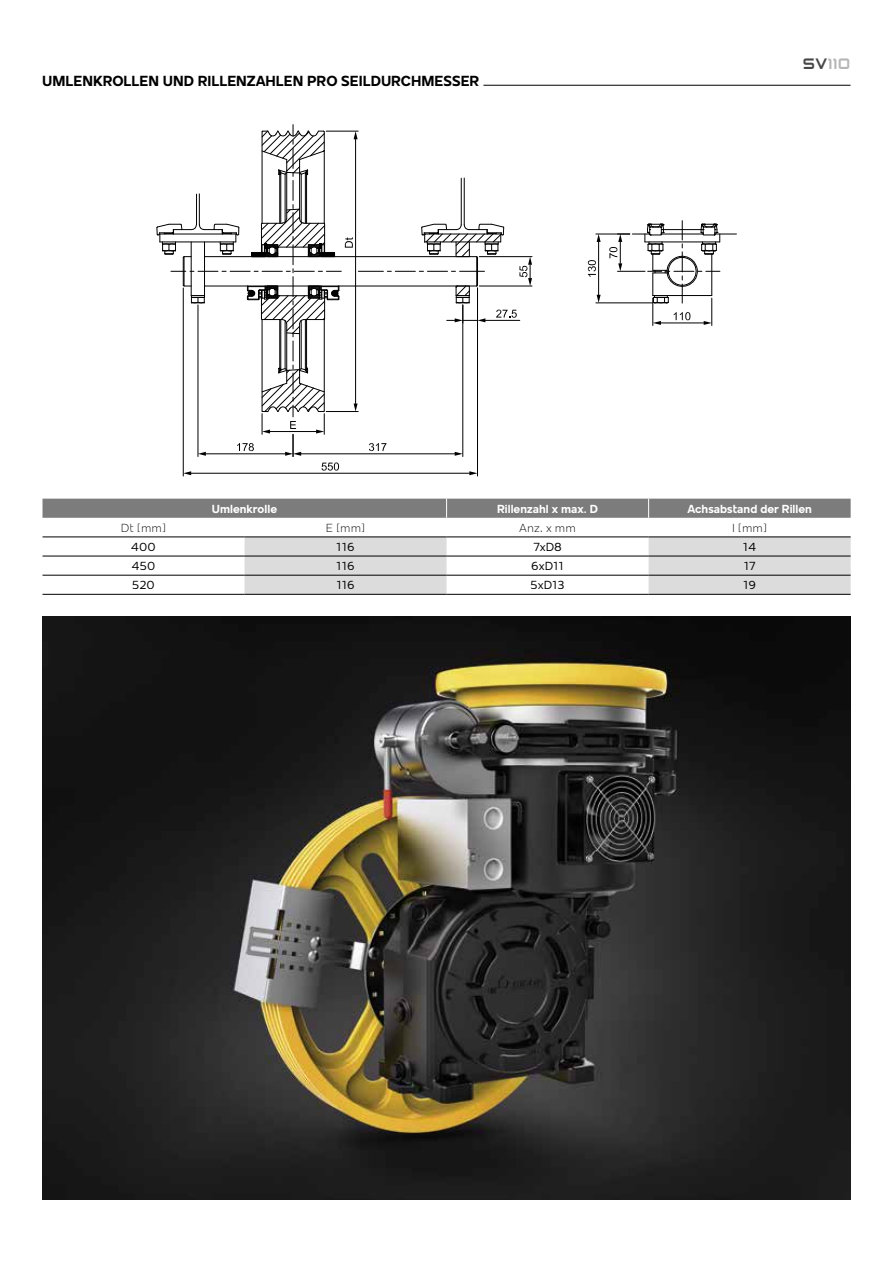
<style>
.page{position:relative;width:893px;height:1263px;background:#fff}
.page>*{position:absolute;margin:0;border:0;box-sizing:border-box;transform-origin:0 0}
.t1{font:700 15px "Mollen";color:#000}
.t2{font:800 15px "Horyzen";color:#b6b6b6}
.t3{font:700 12px "Mollen";color:#fff}
.t4{font:12px "Mollen";color:#000}
.t5{font:300 12px "Mollen";color:#000}
.s1{color:#484848}
</style>
<div class="page">
<img style="left:42px;top:617px;width:808px;height:582px">
<hr style="left:483px;top:85px;width:367px;height:1px;background:#000">
<hr style="left:596px;top:234px;width:34px;height:1px;background:#000">
<hr style="left:596px;top:303px;width:57px;height:1px;background:#000">
<hr style="left:598px;top:242px;width:1px;height:53px;background:#000">
<svg style="left:597px;top:234px;width:4px;height:8px"></svg>
<svg style="left:597px;top:295px;width:4px;height:8px"></svg>
<svg style="left:588px;top:260px;width:8px;height:17px"></svg>
<hr style="left:183px;top:288px;width:1px;height:188px;background:#000">
<hr style="left:477px;top:288px;width:1px;height:188px;background:#000">
<svg style="left:609px;top:221px;width:127px;height:104px"></svg>
<svg style="left:157px;top:125px;width:375px;height:350px"></svg>
<svg style="left:245px;top:538px;width:606px;height:56px"></svg>
<hr style="left:43px;top:537px;width:202px;height:1px;background:#000">
<hr style="left:245px;top:537px;width:202px;height:1px;background:#000">
<hr style="left:447px;top:537px;width:202px;height:1px;background:#000">
<hr style="left:649px;top:537px;width:202px;height:1px;background:#000">
<hr style="left:43px;top:556px;width:202px;height:1px;background:#000">
<hr style="left:245px;top:556px;width:202px;height:1px;background:#000">
<hr style="left:447px;top:556px;width:202px;height:1px;background:#000">
<hr style="left:649px;top:556px;width:202px;height:1px;background:#000">
<hr style="left:43px;top:575px;width:202px;height:1px;background:#000">
<hr style="left:245px;top:575px;width:202px;height:1px;background:#000">
<hr style="left:43px;top:594px;width:202px;height:1px;background:#000">
<hr style="left:245px;top:594px;width:202px;height:1px;background:#000">
<hr style="left:447px;top:575px;width:202px;height:1px;background:#000">
<hr style="left:649px;top:575px;width:202px;height:1px;background:#000">
<hr style="left:447px;top:594px;width:202px;height:1px;background:#000">
<hr style="left:649px;top:594px;width:202px;height:1px;background:#000">
<div style="left:43px;top:499px;width:808px;height:19px;background:#7c7c7c"></div>
<p class="t1" style="left:42px;top:72px;width:438px">UMLENKROLLEN UND RILLENZAHLEN PRO SEILDURCHMESSER</p>
<p class="t2" style="left:803px;top:55px;width:49px"><span class="s1">SV</span>110</p>
<p class="t3" style="left:212px;top:502px;width:67px">Umlenkrolle</p>
<p class="t3" style="left:497px;top:502px;width:102px">Rillenzahl x max. D</p>
<p class="t3" style="left:687px;top:502px;width:126px">Achsabstand der Rillen</p>
<p class="t5" style="left:121px;top:521px;width:47px">Dt [mm]</p>
<p class="t5" style="left:326px;top:521px;width:41px">E [mm]</p>
<p class="t5" style="left:519px;top:521px;width:58px">Anz. x mm</p>
<p class="t5" style="left:732px;top:521px;width:37px">I [mm]</p>
<p class="t4" style="left:131px;top:540px;width:26px">400</p>
<p class="t4" style="left:336px;top:540px;width:20px">116</p>
<p class="t4" style="left:533px;top:540px;width:30px">7xD8</p>
<p class="t4" style="left:743px;top:540px;width:15px">14</p>
<p class="t4" style="left:132px;top:559px;width:25px">450</p>
<p class="t4" style="left:336px;top:559px;width:20px">116</p>
<p class="t4" style="left:531px;top:559px;width:34px">6xD11</p>
<p class="t4" style="left:744px;top:559px;width:13px">17</p>
<p class="t4" style="left:132px;top:578px;width:24px">520</p>
<p class="t4" style="left:336px;top:578px;width:20px">116</p>
<p class="t4" style="left:531px;top:578px;width:36px">5xD13</p>
<p class="t4" style="left:743px;top:578px;width:15px">19</p>
</div>
